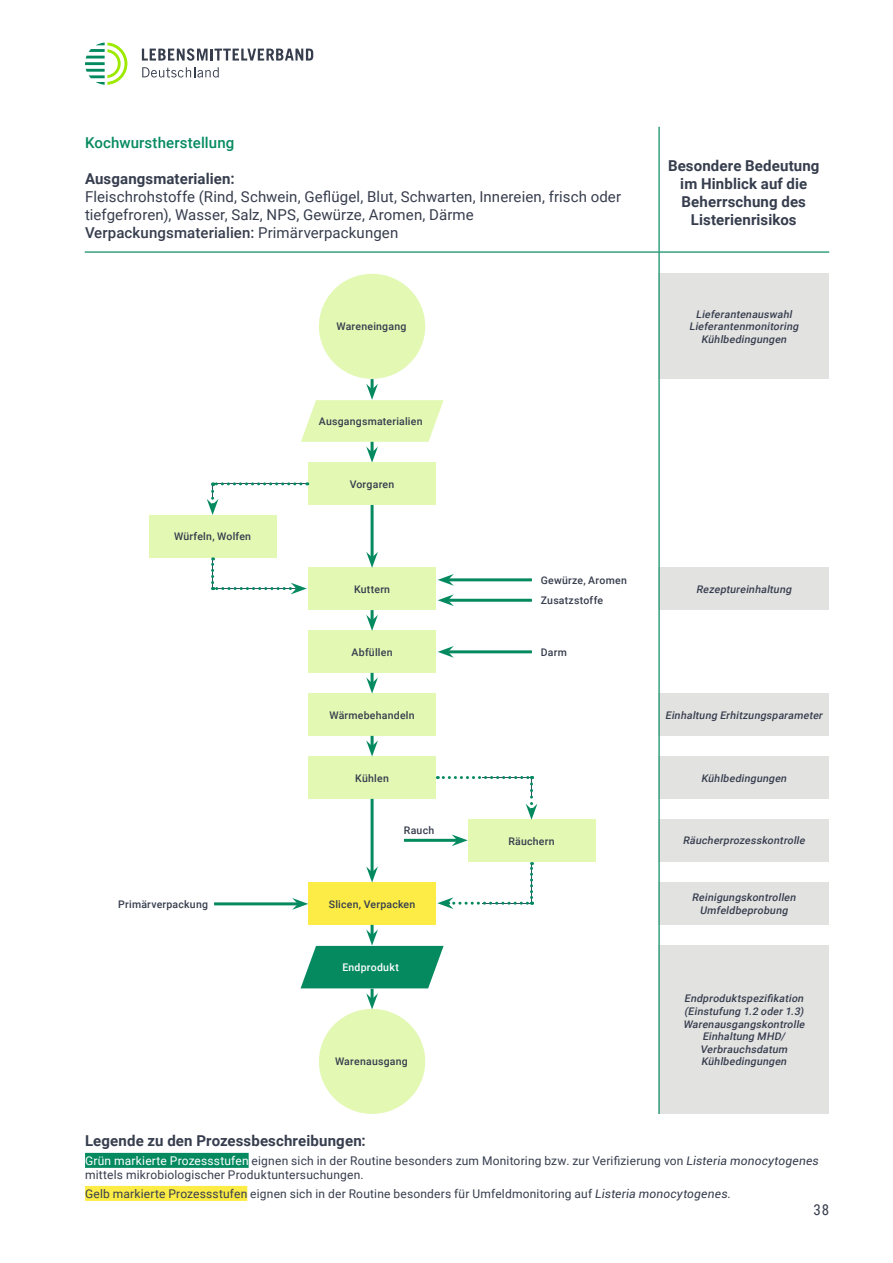
<style>
.page{position:relative;width:893px;height:1263px;background:#fff}
.page>*{position:absolute;margin:0;border:0;box-sizing:border-box;transform-origin:0 0}
.t1{font:15px/18px "Roboto";letter-spacing:.01em;color:#363d4d}
.t2{font:700 15px/18px "Roboto";letter-spacing:.01em;color:#363d4d;text-align:center}
.t3{font:500 15px "Roboto";letter-spacing:.01em;color:#058a60}
.t4{font:15px "Roboto Condensed";color:#363d4d}
.t5{font:12px/14.4px "Roboto";letter-spacing:.015em;color:#363d4d}
.t6{font:italic 500 10.5px/12.6px "Roboto";color:#363d4d;text-align:center}
.t7{font:500 10.5px "Roboto";letter-spacing:.02em;color:#363d4d}
.t8{font:500 10.5px "Roboto";letter-spacing:.025em;color:#fff}
.s1{font-weight:500}
.s2{color:#fff}
.s3{font-style:italic}
</style>
<div class="page">
<svg style="left:85px;top:43px;width:42px;height:42px"></svg>
<svg style="left:142px;top:48px;width:171px;height:13px"></svg>
<svg style="left:142px;top:67px;width:77px;height:11px"></svg>
<div style="left:149px;top:515px;width:127px;height:42px;background:#e2f8b3"></div>
<div style="left:468px;top:819px;width:127px;height:43px;background:#e2f8b3"></div>
<div style="left:308px;top:463px;width:128px;height:42px;background:#e2f8b3"></div>
<div style="left:658px;top:274px;width:171px;height:105px;background:#e2e2e1"></div>
<div style="left:658px;top:567px;width:171px;height:42px;background:#e2e2e1"></div>
<div style="left:658px;top:694px;width:171px;height:42px;background:#e2e2e1"></div>
<div style="left:658px;top:757px;width:171px;height:42px;background:#e2e2e1"></div>
<div style="left:658px;top:882px;width:171px;height:43px;background:#e2e2e1"></div>
<div style="left:658px;top:946px;width:171px;height:168px;background:#e2e2e1"></div>
<div style="left:658px;top:819px;width:171px;height:42px;background:#e2e2e1"></div>
<div style="left:308px;top:568px;width:128px;height:42px;background:#e2f8b3"></div>
<div style="left:308px;top:631px;width:128px;height:42px;background:#e2f8b3"></div>
<div style="left:308px;top:694px;width:128px;height:42px;background:#e2f8b3"></div>
<div style="left:308px;top:757px;width:128px;height:42px;background:#e2f8b3"></div>
<div style="left:308px;top:883px;width:128px;height:42px;background:#fcec45"></div>
<div style="left:319px;top:274px;width:106px;height:105px;background:#e2f8b3;border-radius:50%"></div>
<div style="left:319px;top:1009px;width:106px;height:105px;background:#e2f8b3;border-radius:50%"></div>
<svg style="left:301px;top:379px;width:143px;height:84px"></svg>
<svg style="left:366px;top:673px;width:12px;height:20px"></svg>
<svg style="left:366px;top:736px;width:12px;height:20px"></svg>
<svg style="left:366px;top:610px;width:12px;height:21px"></svg>
<hr style="left:371px;top:505px;width:3px;height:52px;background:#058a60">
<svg style="left:366px;top:552px;width:12px;height:16px"></svg>
<hr style="left:371px;top:799px;width:3px;height:73px;background:#058a60">
<svg style="left:366px;top:866px;width:12px;height:16px"></svg>
<svg style="left:207px;top:482px;width:94px;height:33px"></svg>
<svg style="left:211px;top:557px;width:96px;height:37px"></svg>
<svg style="left:437px;top:776px;width:100px;height:44px"></svg>
<svg style="left:437px;top:862px;width:96px;height:47px"></svg>
<svg style="left:301px;top:925px;width:143px;height:84px"></svg>
<div style="left:85px;top:1153px;width:164px;height:15px;background:#058a60"></div>
<div style="left:85px;top:1186px;width:162px;height:15px;background:#fcec45"></div>
<hr style="left:448px;top:578px;width:84px;height:3px;background:#058a60">
<svg style="left:438px;top:574px;width:16px;height:12px"></svg>
<hr style="left:214px;top:902px;width:84px;height:3px;background:#058a60">
<svg style="left:292px;top:898px;width:16px;height:12px"></svg>
<hr style="left:448px;top:599px;width:84px;height:3px;background:#058a60">
<svg style="left:438px;top:594px;width:16px;height:12px"></svg>
<hr style="left:448px;top:650px;width:84px;height:3px;background:#058a60">
<svg style="left:438px;top:646px;width:16px;height:12px"></svg>
<hr style="left:404px;top:839px;width:53px;height:3px;background:#058a60">
<svg style="left:452px;top:834px;width:16px;height:12px"></svg>
<hr style="left:85px;top:251px;width:744px;height:2px;background:#37a180">
<hr style="left:658px;top:127px;width:2px;height:987px;background:#37a180">
<h1 class="t3" style="left:85px;top:132px;width:151px">Kochwurstherstellung</h1>
<h1 class="t2" style="left:85px;top:169px;width:151px">Ausgangsmaterialien:</h1>
<h1 class="t1" style="left:85px;top:187px;width:538px">Fleischrohstoffe (Rind, Schwein, Geflügel, Blut, Schwarten, Innereien, frisch oder tiefgefroren), Wasser, Salz, NPS, Gewürze, Aromen, Därme<br><span class="s1">Verpackungsmaterialien:</span> Primärverpackungen</h1>
<p class="t7" style="left:336px;top:319px;width:71px">Wareneingang</p>
<p class="t7" style="left:319px;top:414px;width:105px">Ausgangsmaterialien</p>
<p class="t7" style="left:174px;top:529px;width:79px">Würfeln, Wolfen</p>
<p class="t7" style="left:118px;top:896px;width:91px">Primärverpackung</p>
<p class="t7" style="left:350px;top:477px;width:46px">Vorgaren</p>
<p class="t7" style="left:354px;top:582px;width:38px">Kuttern</p>
<p class="t7" style="left:352px;top:645px;width:42px">Abfüllen</p>
<p class="t7" style="left:329px;top:708px;width:87px">Wärmebehandeln</p>
<p class="t7" style="left:355px;top:771px;width:35px">Kühlen</p>
<p class="t7" style="left:404px;top:822px;width:32px">Rauch</p>
<p class="t7" style="left:329px;top:897px;width:88px">Slicen, Verpacken</p>
<p class="t8" style="left:342px;top:960px;width:58px">Endprodukt</p>
<p class="t7" style="left:335px;top:1054px;width:74px">Warenausgang</p>
<p class="t7" style="left:541px;top:572px;width:88px">Gewürze, Aromen</p>
<p class="t7" style="left:541px;top:593px;width:64px">Zusatzstoffe</p>
<p class="t7" style="left:541px;top:645px;width:28px">Darm</p>
<p class="t7" style="left:508px;top:834px;width:48px">Räuchern</p>
<h1 class="t2" style="left:668px;top:156px;width:153px">Besondere Bedeutung im Hinblick auf die<br>Beherrschung des<br>Listerienrisikos</h1>
<p class="t6" style="left:689px;top:307px;width:113px">Lieferantenauswahl<br>Lieferantenmonitoring<br>Kühlbedingungen</p>
<p class="t6" style="left:696px;top:582px;width:99px">Rezeptureinhaltung</p>
<p class="t6" style="left:665px;top:708px;width:161px">Einhaltung Erhitzungsparameter</p>
<p class="t6" style="left:701px;top:771px;width:89px">Kühlbedingungen</p>
<p class="t6" style="left:683px;top:834px;width:126px">Räucherprozesskontrolle</p>
<p class="t6" style="left:692px;top:891px;width:108px">Reinigungskontrollen<br>Umfeldbeprobung</p>
<p class="t6" style="left:683px;top:992px;width:125px">Endproduktspezifikation (Einstufung 1.2 oder1.3)<br>Warenausgangskontrolle<br>Einhaltung MHD/<br>Verbrauchsdatum<br>Kühlbedingungen</p>
<h1 class="t2" style="left:85px;top:1131px;width:282px">Legende zu den Prozessbeschreibungen:</h1>
<p class="t5" style="left:85px;top:1153px;width:735px"><span class="s2">Grün markierte Prozessstufen</span> eignen sich in der Routine besonders zum Monitoring bzw. zur Verifizierung von <span class="s3">Listeria monocytogenes </span>mittels mikrobiologischer Produktuntersuchungen.</p>
<p class="t5" style="left:85px;top:1186px;width:647px">Gelb markierte Prozessstufen eignen sich in der Routine besonders für Umfeldmonitoring auf <span class="s3">Listeria monocytogenes</span>.</p>
<h1 class="t4" style="left:813px;top:1199px;width:17px">38</h1>
</div>
